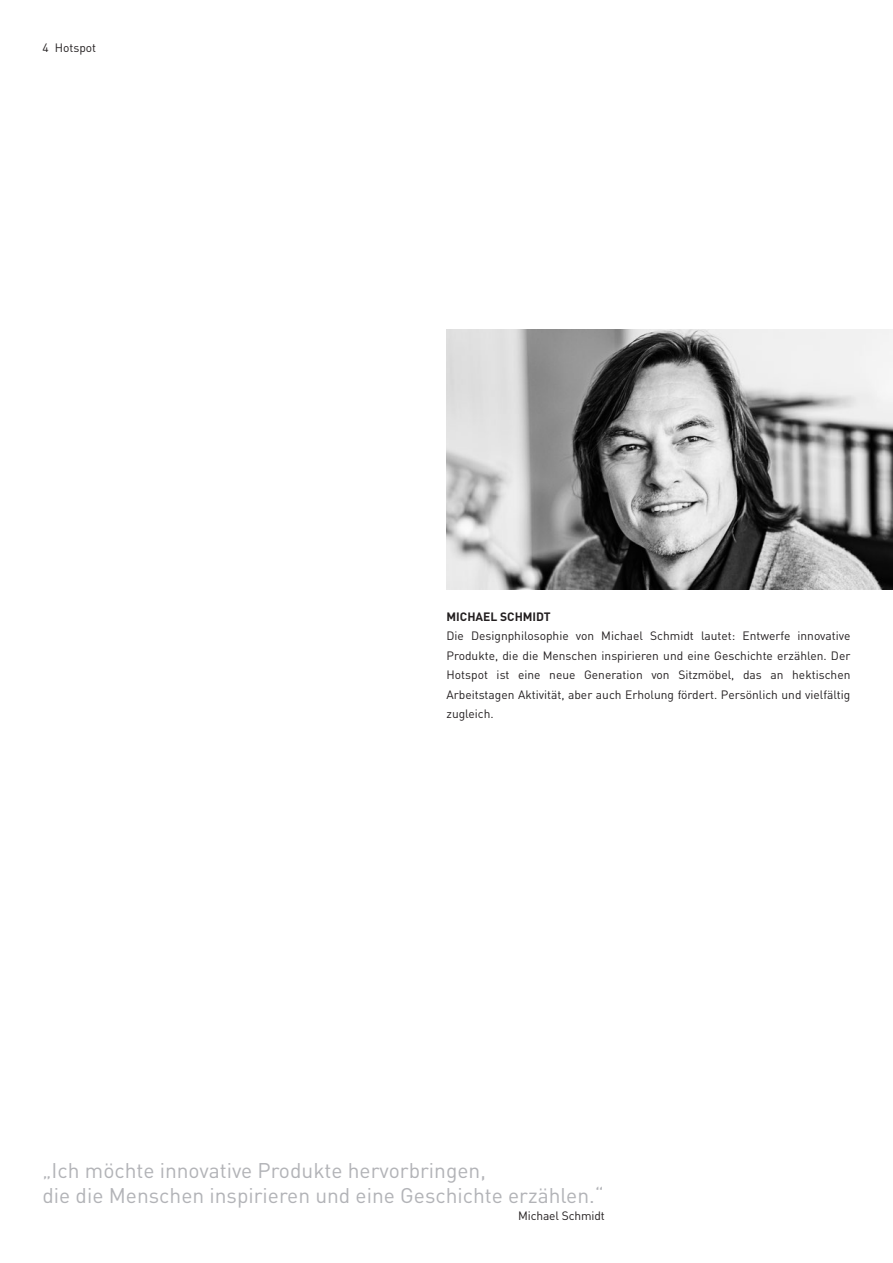
<style>
.page{position:relative;width:893px;height:1263px;background:#fff}
.page>*{position:absolute;margin:0;border:0;box-sizing:border-box;transform-origin:0 0}
.t1{font:21px "KINDIN Pro";color:#b2b3b7}
.BODY_utsluten{font:12px/19.5px "KINDIN Pro";color:#231f20;text-align:justify}
.BODY_utsluten-2{font:700 12px "KINDIN Pro";color:#231f20}
.BODY{font:12px "KINDIN Pro";color:#231f20}
</style>
<div class="page">
<img style="left:446px;top:330px;width:447px;height:260px">
<p class="BODY" style="left:43px;top:40px;width:55px">4 Hotspot</p>
<p class="BODY_utsluten-2" style="left:446px;top:608px;width:106px">MICHAEL SCHMIDT</p>
<p class="BODY_utsluten" style="left:446px;top:626px;width:405px">Die Designphilosophie von Michael Schmidt lautet: Entwerfe innovative Produkte, die die Menschen inspirieren und eine Geschichte erzählen. Der Hotspot ist eine neue Generation von Sitzmöbel, das an hektischen Arbeitstagen Aktivität, aber auch Erholung fördert. Persönlich und vielfältig zugleich.</p>
<p class="t1" style="left:43px;top:1157px;width:445px">„Ich möchte innovative Produkte hervorbringen,</p>
<p class="t1" style="left:43px;top:1182px;width:563px">die die Menschen inspirieren und eine Geschichte erzählen.“</p>
<p class="BODY_utsluten" style="left:518px;top:1205px;width:88px">Michael Schmidt</p>
</div>
